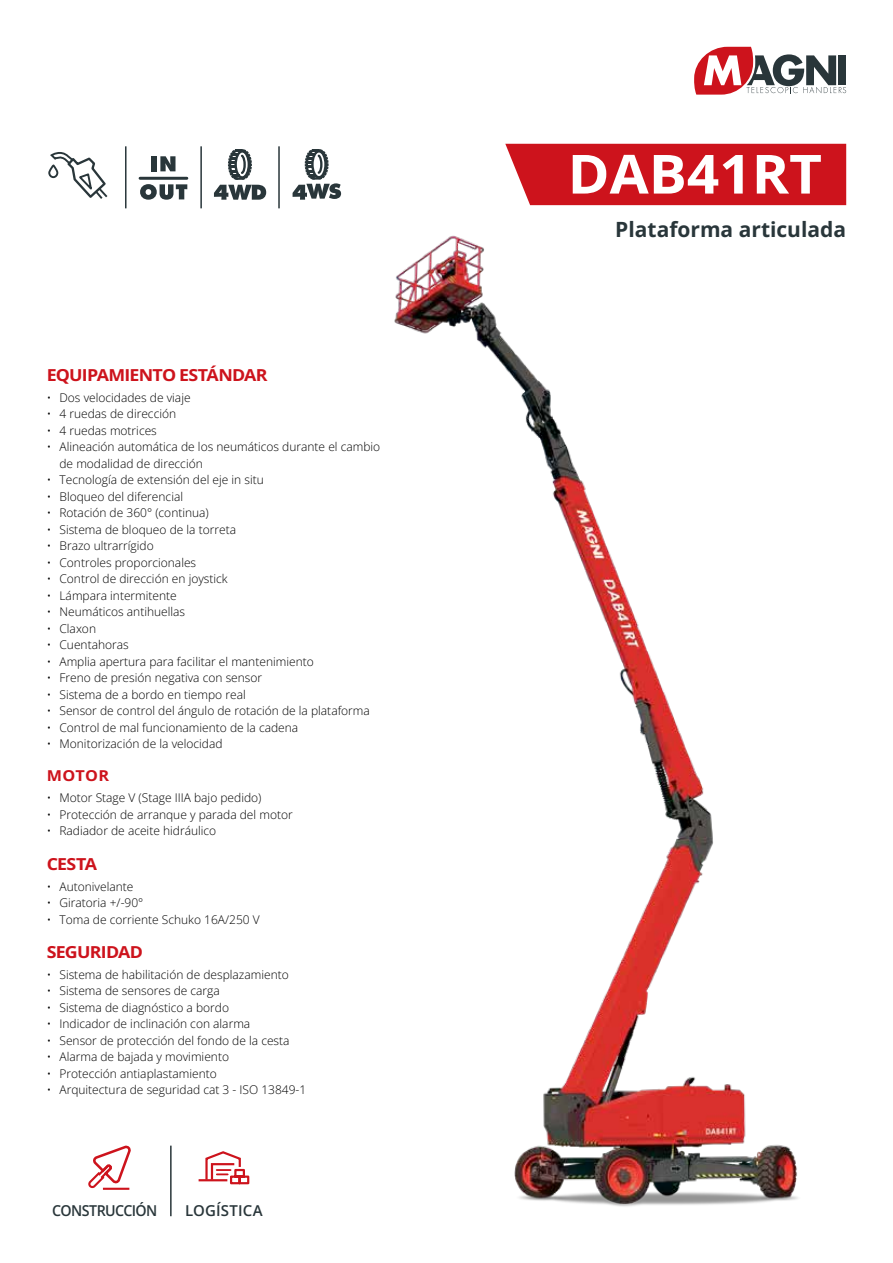
<style>
.page{position:relative;width:893px;height:1263px;background:#fff}
.page>*{position:absolute;margin:0;border:0;box-sizing:border-box;transform-origin:0 0}
.t1{font:700 54px "Open Sans";color:#fff;scale:1.05 1}
.t2{font:700 21px "Open Sans";color:#29363a}
.t3{font:700 16.5px "Open Sans";letter-spacing:-.045em;color:#cd131c;scale:1.08 1}
.t4{font:600 15px "Open Sans";letter-spacing:-.035em;color:#29363a;scale:.95 1}
.t5{font:600 15px "Open Sans";letter-spacing:.01em;color:#29363a}
.t6{font:700 15px "Open Sans";letter-spacing:.02em;color:#cd131c;scale:1.08 1}
.t7{font:300 12px/16.5px "Open Sans";color:#000}
</style>
<div class="page">
<svg style="left:694px;top:47px;width:152px;height:48px"></svg>
<div style="left:505px;top:144px;width:342px;height:61px;background:#cd131c"></div>
<div style="left:152px;top:156px;width:5px;height:15px;background:#29363a"></div>
<svg style="left:160px;top:156px;width:15px;height:15px"></svg>
<svg style="left:140px;top:184px;width:47px;height:16px"></svg>
<hr style="left:140px;top:177px;width:47px;height:3px;background:#29363a">
<svg style="left:48px;top:152px;width:60px;height:47px"></svg>
<hr style="left:125px;top:146px;width:2px;height:62px;background:#29363a">
<hr style="left:200px;top:146px;width:2px;height:62px;background:#29363a">
<hr style="left:278px;top:146px;width:2px;height:62px;background:#29363a">
<svg style="left:214px;top:149px;width:52px;height:51px"></svg>
<svg style="left:293px;top:149px;width:48px;height:51px"></svg>
<img style="left:394px;top:235px;width:404px;height:972px">
<svg style="left:88px;top:1145px;width:43px;height:45px"></svg>
<hr style="left:103px;top:1188px;width:26px;height:2px;background:#cd131c">
<svg style="left:204px;top:1151px;width:46px;height:34px"></svg>
<hr style="left:199px;top:1179px;width:28px;height:2px;background:#cd131c">
<hr style="left:170px;top:1145px;width:2px;height:71px;background:#29363a">
<h3 class="t3" style="left:47px;top:363px;width:206px">EQUIPAMIENTO ESTÁNDAR</h3>
<p class="t7" style="left:47px;top:389px;width:145px">• Dos velocidades de viaje</p>
<p class="t7" style="left:47px;top:405px;width:131px">• 4 ruedas de dirección</p>
<p class="t7" style="left:47px;top:422px;width:112px">• 4 ruedas motrices</p>
<p class="t7" style="left:59px;top:438px;width:322px;text-indent:-13px">• Alineación automática de los neumáticos durante el cambio de modalidad de dirección</p>
<p class="t7" style="left:47px;top:471px;width:219px">• Tecnología de extensión del eje in situ</p>
<p class="t7" style="left:47px;top:488px;width:138px">• Bloqueo del diferencial</p>
<p class="t7" style="left:47px;top:504px;width:164px">• Rotación de 360° (continua)</p>
<p class="t7" style="left:47px;top:521px;width:191px">• Sistema de bloqueo de la torreta</p>
<p class="t7" style="left:47px;top:537px;width:108px">• Brazo ultrarrígido</p>
<p class="t7" style="left:47px;top:554px;width:151px">• Controles proporcionales</p>
<p class="t7" style="left:47px;top:570px;width:183px">• Control de dirección en joystick</p>
<p class="t7" style="left:47px;top:587px;width:132px">• Lámpara intermitente</p>
<p class="t7" style="left:47px;top:603px;width:140px">• Neumáticos antihuellas</p>
<p class="t7" style="left:47px;top:620px;width:51px">• Claxon</p>
<p class="t7" style="left:47px;top:636px;width:84px">• Cuentahoras</p>
<p class="t7" style="left:47px;top:653px;width:269px">• Amplia apertura para facilitar el mantenimiento</p>
<p class="t7" style="left:47px;top:669px;width:217px">• Freno de presión negativa con sensor</p>
<p class="t7" style="left:47px;top:686px;width:201px">• Sistema de a bordo en tiempo real</p>
<p class="t7" style="left:47px;top:702px;width:325px">• Sensor de control del ángulo de rotación de la plataforma</p>
<p class="t7" style="left:47px;top:719px;width:253px">• Control de mal funcionamiento de la cadena</p>
<p class="t7" style="left:47px;top:735px;width:177px">• Monitorización de la velocidad</p>
<p class="t6" style="left:47px;top:765px;width:59px">MOTOR</p>
<p class="t7" style="left:47px;top:789px;width:216px">• Motor Stage V (Stage IIIA bajo pedido)</p>
<p class="t7" style="left:47px;top:806px;width:248px">• Protección de arranque y parada del motor</p>
<p class="t7" style="left:47px;top:822px;width:171px">• Radiador de aceite hidráulico</p>
<h3 class="t3" style="left:47px;top:852px;width:48px">CESTA</h3>
<p class="t7" style="left:47px;top:878px;width:88px">• Autonivelante</p>
<p class="t7" style="left:47px;top:894px;width:98px">• Giratoria +/-90°</p>
<p class="t7" style="left:47px;top:911px;width:215px">• Toma de corriente Schuko 16A/250 V</p>
<h3 class="t3" style="left:47px;top:940px;width:91px">SEGURIDAD</h3>
<p class="t7" style="left:47px;top:966px;width:244px">• Sistema de habilitación de desplazamiento</p>
<p class="t7" style="left:47px;top:982px;width:175px">• Sistema de sensores de carga</p>
<p class="t7" style="left:47px;top:999px;width:184px">• Sistema de diagnóstico a bordo</p>
<p class="t7" style="left:47px;top:1015px;width:205px">• Indicador de inclinación con alarma</p>
<p class="t7" style="left:47px;top:1032px;width:244px">• Sensor de protección del fondo de la cesta</p>
<p class="t7" style="left:47px;top:1048px;width:184px">• Alarma de bajada y movimiento</p>
<p class="t7" style="left:47px;top:1065px;width:172px">• Protección antiaplastamiento</p>
<p class="t7" style="left:47px;top:1081px;width:261px">• Arquitectura de seguridad cat 3 - ISO 13849-1</p>
<p class="t4" style="left:52px;top:1200px;width:112px">CONSTRUCCIÓN</p>
<p class="t5" style="left:185px;top:1200px;width:79px">LOGÍSTICA</p>
<h1 class="t1" style="left:568px;top:136px;width:244px">DAB41RT</h1>
<h2 class="t2" style="left:615px;top:215px;width:232px">Plataforma articulada</h2>
</div>
